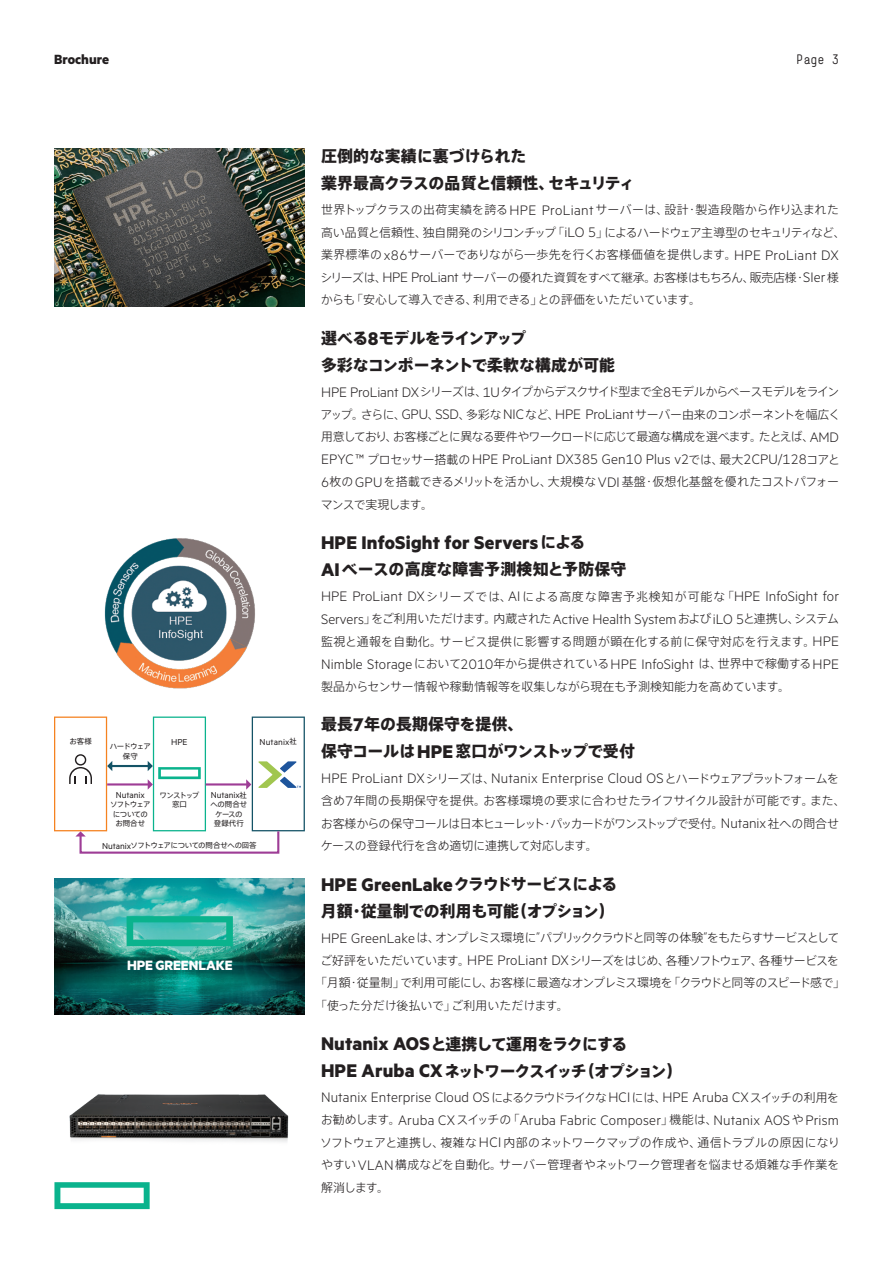
<style>
.page{position:relative;width:893px;height:1263px;background:#fff}
.page>*{position:absolute;margin:0;border:0;box-sizing:border-box;transform-origin:0 0}
.ツメ組み用_D{font:700 20.7px "Metric HPE";letter-spacing:.01em;color:#231f20}
.ツメ組み用_D-2{font:800 15.9px "Axis Pro N";letter-spacing:-.02em;color:#231f20}
.ツメ組み用_D-3{font:800 15.9px "Axis Pro N";letter-spacing:-.06em;color:#231f20}
.ツメ組み用_D-4{font:800 15.9px "Axis Pro N";letter-spacing:.01em;color:#231f20}
.ツメ組み用_D-5{font:800 15.9px "Axis Pro N";color:#231f20}
.ツメ組み用_D-6{font:800 15.9px "Axis Pro N";letter-spacing:-.1em;color:#231f20}
.ツメ組み用_D-7{font:300 15.45px/22.5px "Metric HPE";letter-spacing:.01em;color:#231f20}
.t1{font:700 15.15px "Metric HPE";letter-spacing:-.005em;color:#fff}
.Descriptor_Metric_Bo{font:700 15px "Metric HPE";color:#231f20}
.Page_number_Simple_P{font:13.5px "Simple Pro";color:#231f20}
.ツメ組み用_D-8{font:300 11.85px/22.5px "Axis Pro N";letter-spacing:-.02em;color:#231f20}
.ツメ組み用_D-9{font:300 11.85px "Axis Pro N";letter-spacing:-.09em;color:#231f20}
.ツメ組み用_D-10{font:300 11.85px "Axis Pro N";letter-spacing:-.06em;color:#231f20}
.ツメ組み用_D-11{font:300 11.85px "Axis Pro N";letter-spacing:.03em;color:#231f20}
.ツメ組み用_D-12{font:300 11.85px "Axis Pro N";color:#231f20}
.t2{font:9.6px "Metric HPE";letter-spacing:-.005em;color:#231f20}
.t3{font:9.6px "Metric HPE";letter-spacing:.015em;color:#231f20}
.t4{font:7.5px/9.6px "Axis Pro N";letter-spacing:-.065em;color:#231f20;text-align:center}
.t5{font:7.5px/9.6px "Axis Pro N";letter-spacing:-.01em;color:#231f20;text-align:center}
.t6{font:7.5px/9.6px "Axis Pro N";letter-spacing:-.105em;color:#231f20;text-align:center}
.t7{font:7.5px/9.6px "Axis Pro N";letter-spacing:-.13em;color:#231f20;text-align:center}
.s1{font-family:"Axis Pro N";font-size:7.5px}
.s2{font-family:"Metric HPE";font-size:9.6px}
.s3{font-family:"Metric HPE";font-size:15.45px}
.s4{font-family:"Metric HPE";font-weight:700;font-size:20.7px}
.s5{font-family:"Axis Pro N";font-size:11.85px}
.s6{font-family:"Axis Pro N";font-weight:800;font-size:15.9px}
</style>
<div class="page">
<svg style="left:54px;top:1182px;width:96px;height:27px"></svg>
<img style="left:54px;top:149px;width:251px;height:157px">
<img style="left:69px;top:1094px;width:220px;height:48px">
<img style="left:54px;top:878px;width:251px;height:136px">
<svg style="left:127px;top:916px;width:106px;height:30px;background:#31bba4"></svg>
<svg style="left:54px;top:716px;width:251px;height:138px"></svg>
<img style="left:104px;top:538px;width:151px;height:151px">
<p class="Descriptor_Metric_Bo" style="left:54px;top:50px;width:57px">Brochure</p>
<p class="Page_number_Simple_P" style="left:796px;top:52px;width:44px">Page 3</p>
<p class="t4" style="left:69px;top:737px;width:24px">お客様</p>
<p class="t2" style="left:171px;top:736px;width:18px">HPE</p>
<p class="t3" style="left:260px;top:736px;width:39px">Nutanix<span class="s1">社</span></p>
<p class="t6" style="left:110px;top:741px;width:42px">ハードウェア保守</p>
<p class="t2" style="left:116px;top:789px;width:30px">Nutanix</p>
<p class="t4" style="left:110px;top:799px;width:42px">ソフトウェアについてのお問合せ</p>
<p class="t7" style="left:160px;top:790px;width:41px">ワンストップ窓口</p>
<p class="t4" style="left:102px;top:841px;width:156px"><span class="s2">Nutanix</span>ソフトウェアについての問合せへの回答</p>
<p class="t2" style="left:211px;top:789px;width:38px">Nutanix<span class="s1">社</span></p>
<p class="t5" style="left:210px;top:799px;width:38px">への問合せケースの<br>登録代行</p>
<p class="t1" style="left:127px;top:956px;width:107px">HPE GREENLAKE</p>
<p class="ツメ組み用_D-5" style="left:321px;top:148px;width:207px">圧倒的な実績に裏づけられた</p>
<p class="ツメ組み用_D-2" style="left:321px;top:175px;width:315px">業界最高クラスの品質と信頼性、セキュリティ</p>
<p class="ツメ組み用_D-8" style="left:320px;top:198px;width:527px">世界トップクラスの出荷実績を誇る<span class="s3">HPE ProLiant</span>サーバーは、設計・製造段階から作り込まれた高い品質と信頼性、独自開発のシリコンチップ「<span class="s3">iLO 5</span>」によるハードウェア主導型のセキュリティなど、業界標準の<span class="s3">x86</span>サーバーでありながら一歩先を行くお客様価値を提供します。<span class="s3">HPE ProLiant DX</span>シリーズは、<span class="s3">HPE ProLiant</span> サーバーの優れた資質をすべて継承。お客様はもちろん、販売店様・<span class="s3">SIer</span> 様からも「安心して導入できる、利用できる」との評価をいただいています。</p>
<p class="ツメ組み用_D-3" style="left:321px;top:330px;width:206px">選べる<span class="s4">8</span>モデルをラインアップ</p>
<p class="ツメ組み用_D-5" style="left:321px;top:357px;width:295px">多彩なコンポーネントで柔軟な構成が可能</p>
<p class="ツメ組み用_D-8" style="left:321px;top:380px;width:521px;text-align:justify"><span class="s3">HPE ProLiant DX</span>シリーズは、<span class="s3">1U</span>タイプからデスクサイド型まで全<span class="s3">8</span>モデルからベースモデルをラインアップ。さらに、<span class="s3">GPU</span>、<span class="s3">SSD</span>、多彩な<span class="s3">NIC</span>など、<span class="s3">HPE ProLiant</span>サーバー由来のコンポーネントを幅広く用意しており、お客様ごとに異なる要件やワークロードに応じて最適な構成を選べます。たとえば、<span class="s3">AMD</span></p>
<p class="ツメ組み用_D-7" style="left:321px;top:447px;width:520px">EPYC ™ <span class="s5">プロセッサー搭載の</span>HPE ProLiant DX385 Gen10 Plus v2<span class="s5">では、最大</span>2CPU/128<span class="s5">コアと</span></p>
<p class="ツメ組み用_D-8" style="left:321px;top:470px;width:520px"><span class="s3">6</span>枚の<span class="s3">GPU</span>を搭載できるメリットを活かし、大規模な<span class="s3">VDI</span>基盤・仮想化基盤を優れたコストパフォーマンスで実現します。</p>
<p class="ツメ組み用_D" style="left:321px;top:530px;width:266px">HPE InfoSight for Servers<span class="s6">による</span></p>
<p class="ツメ組み用_D-4" style="left:321px;top:561px;width:307px"><span class="s4">AI</span>ベースの高度な障害予測検知と予防保守</p>
<p class="ツメ組み用_D-7" style="left:321px;top:584px;width:520px">HPE ProLiant DX<span class="s5">シリーズでは、</span>AI<span class="s5">による高度な障害予兆検知が可能な「</span>HPE InfoSight for<br>Servers<span class="s5">」をご利用いただけます。内蔵された</span>Active Health System<span class="s5">および</span>iLO 5<span class="s5">と連携し、システム</span></p>
<p class="ツメ組み用_D-11" style="left:321px;top:635px;width:519px">監視と通報を自動化。サービス提供に影響する問題が顕在化する前に保守対応を行えます。<span class="s3">HPE</span></p>
<p class="ツメ組み用_D-7" style="left:321px;top:652px;width:519px">Nimble Storage<span class="s5">において</span>2010<span class="s5">年から提供されている</span>HPE InfoSight <span class="s5">は、世界中で稼働する</span>HPE</p>
<p class="ツメ組み用_D-8" style="left:321px;top:675px;width:470px">製品からセンサー情報や稼動情報等を収集しながら現在も予測検知能力を高めています。</p>
<p class="ツメ組み用_D-4" style="left:321px;top:716px;width:204px">最長<span class="s4">7</span>年の長期保守を提供、</p>
<p class="ツメ組み用_D-2" style="left:321px;top:743px;width:315px">保守コールは<span class="s4">HPE</span>窓口がワンストップで受付</p>
<p class="ツメ組み用_D-7" style="left:321px;top:767px;width:520px">HPE ProLiant DX<span class="s5">シリーズは、</span>Nutanix Enterprise Cloud OS<span class="s5">とハードウェアプラットフォームを</span></p>
<p class="ツメ組み用_D-8" style="left:321px;top:789px;width:526px">含め<span class="s3">7</span>年間の長期保守を提供。お客様環境の要求に合わせたライフサイクル設計が可能です。また、お客様からの保守コールは日本ヒューレット・パッカードがワンストップで受付。<span class="s3">Nutanix</span> 社への問合せケースの登録代行を含め適切に連携して対応します。</p>
<p class="ツメ組み用_D" style="left:321px;top:872px;width:298px">HPE GreenLake<span class="s6">クラウドサービスによる</span></p>
<p class="ツメ組み用_D-2" style="left:321px;top:903px;width:295px">月額・従量制での利用も可能（オプション）</p>
<p class="ツメ組み用_D-9" style="left:321px;top:932px;width:520px"><span class="s3">HPE GreenLake</span>は、オンプレミス環境に”パブリッククラウドと同等の体験”をもたらすサービスとして</p>
<p class="ツメ組み用_D-10" style="left:320px;top:954px;width:520px">ご好評をいただいています。<span class="s3">HPE ProLiant DX</span>シリーズをはじめ、各種ソフトウェア、各種サービスを</p>
<p class="ツメ組み用_D-8" style="left:315px;top:971px;width:531px">「月額・従量制」で利用可能にし、お客様に最適なオンプレミス環境を「クラウドと同等のスピード感で」</p>
<p class="ツメ組み用_D-12" style="left:315px;top:999px;width:255px">「使った分だけ後払いで」ご利用いただけます。</p>
<p class="ツメ組み用_D-3" style="left:321px;top:1035px;width:308px"><span class="s4">Nutanix AOS</span>と連携して運用をラクにする</p>
<p class="ツメ組み用_D-6" style="left:321px;top:1062px;width:363px"><span class="s4">HPE Aruba CX</span> ネットワークスイッチ（オプション）</p>
<p class="ツメ組み用_D-7" style="left:321px;top:1086px;width:520px">Nutanix Enterprise Cloud OS<span class="s5">によるクラウドライクな</span>HCI<span class="s5">には、</span>HPE Aruba CX<span class="s5">スイッチの利用をお勧めします。</span>Aruba CX<span class="s5">スイッチの「</span>Aruba Fabric Composer<span class="s5">」機能は、</span>Nutanix AOS<span class="s5">や</span>Prism</p>
<p class="ツメ組み用_D-8" style="left:320px;top:1131px;width:521px;text-align:justify">ソフトウェアと連携し、複雑な<span class="s3">HCI</span>内部のネットワークマップの作成や、通信トラブルの原因になりやすい<span class="s3">VLAN</span>構成などを自動化。サーバー管理者やネットワーク管理者を悩ませる煩雑な手作業を解消します。</p>
</div>
